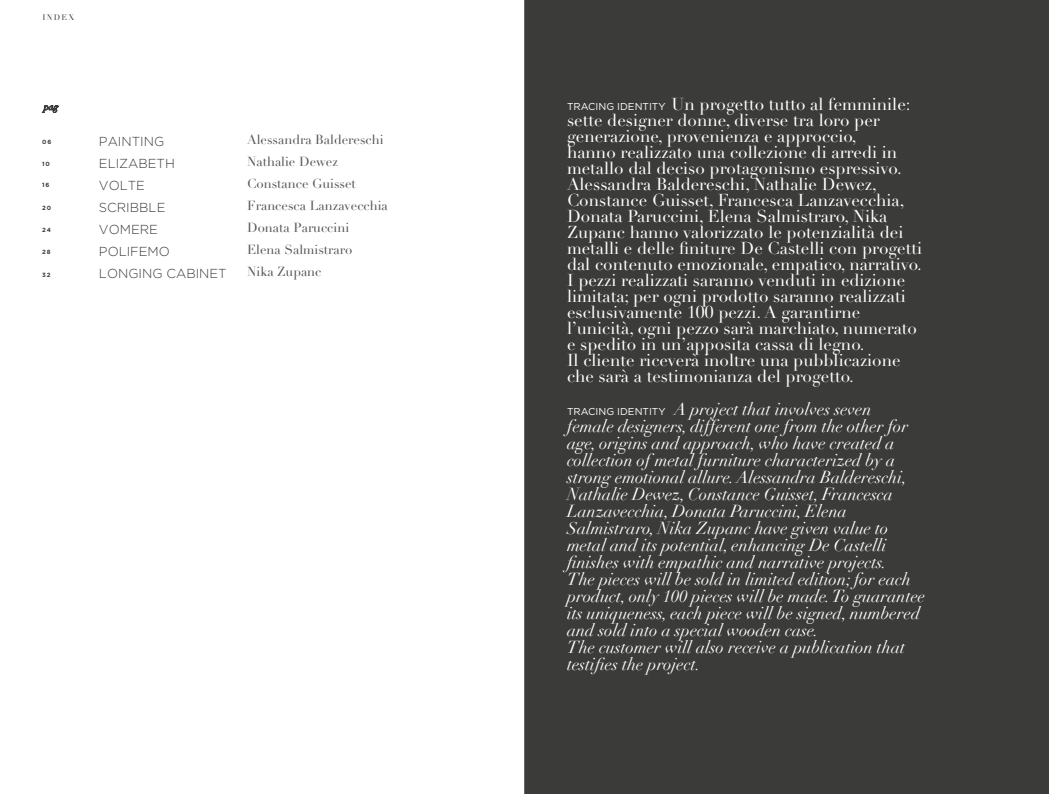
<style>
.page{position:relative;width:1049px;height:794px;background:#fff}
.page>*{position:absolute;margin:0;border:0;box-sizing:border-box;transform-origin:0 0}
.t1{font:17px/16px "Didot LT Std";color:#fff}
.t2{font:italic 17px/17px "Didot";color:#fff}
.t3{font:13px/22px "Didot LT Std";color:#565656}
.t4{font:300 13px/22px "Gotham";color:#3b3b3a}
.t5{font:8px "Didot LT Std";letter-spacing:.15em;color:#3b3b3a}
.t6{font:700 6px "Gotham";letter-spacing:.15em;color:#3b3b3a}
.s1{font-family:"Gotham";font-size:10px}
.s2{font-family:"Gotham";font-style:normal;font-size:10px}
</style>
<div class="page">
<div style="left:525px;top:0;width:524px;height:793px;background:#3b3b3a"></div>
<svg style="left:42px;top:106px;width:17px;height:7px"></svg>
<p class="t5" style="left:43px;top:12px;width:33px">INDEX</p>
<p class="t6" style="left:42px;top:139px;width:11px">06</p>
<p class="t6" style="left:42px;top:161px;width:9px">10</p>
<p class="t6" style="left:42px;top:182px;width:9px">16</p>
<p class="t6" style="left:42px;top:205px;width:11px">20</p>
<p class="t6" style="left:42px;top:227px;width:10px">24</p>
<p class="t6" style="left:42px;top:249px;width:10px">28</p>
<p class="t6" style="left:42px;top:272px;width:10px">32</p>
<p class="t4" style="left:99px;top:130px;width:129px">PAINTING<br>ELIZABETH<br>VOLTE<br>SCRIBBLE<br>VOMERE<br>POLIFEMO<br>LONGING CABINET</p>
<p class="t3" style="left:247px;top:129px;width:142px">Alessandra Baldereschi<br>Nathalie Dewez<br>Constance Guisset<br>Francesca Lanzavecchia<br>Donata Paruccini<br>Elena Salmistraro<br>Nika Zupanc</p>
<p class="t1" style="left:567px;top:97px;width:357px"><span class="s1">TRACING IDENTITY</span> Un progetto tutto al femminile: sette designer donne, diverse tra loro per generazione, provenienza e approccio,<br>hanno realizzato una collezione di arredi in metallo dal deciso protagonismo espressivo.<br>Alessandra Baldereschi, Nathalie Dewez, Constance Guisset, Francesca Lanzavecchia, Donata Paruccini, Elena Salmistraro, Nika Zupanc hanno valorizzato le potenzialità dei metalli e delle finiture De Castelli con progetti dal contenuto emozionale, empatico, narrativo.<br>I pezzi realizzati saranno venduti in edizione limitata; per ogni prodotto saranno realizzati esclusivamente 100 pezzi. A garantirne l’unicità, ogni pezzo sarà marchiato, numerato e spedito in un’apposita cassa di legno.<br>Il cliente riceverà inoltre una pubblicazione che sarà a testimonianza del progetto.</p>
<p class="t2" style="left:567px;top:401px;width:360px"><span class="s2">TRACING IDENTITY</span> A project that involves seven<br>female designers, different one from the other for age, origins and approach, who have created a collection of metal furniture characterized by a strong emotional allure. Alessandra Baldereschi, Nathalie Dewez, Constance Guisset, Francesca Lanzavecchia, Donata Paruccini, Elena Salmistraro, Nika Zupanc have given value to metal and its potential, enhancing De Castelli finishes with empathic and narrative projects.<br>The pieces will be sold in limited edition; for each product, only 100 pieces will be made. To guarantee its uniqueness, each piece will be signed, numbered and sold into a special wooden case.<br>The customer will also receive a publication that testifies the project.</p>
</div>
